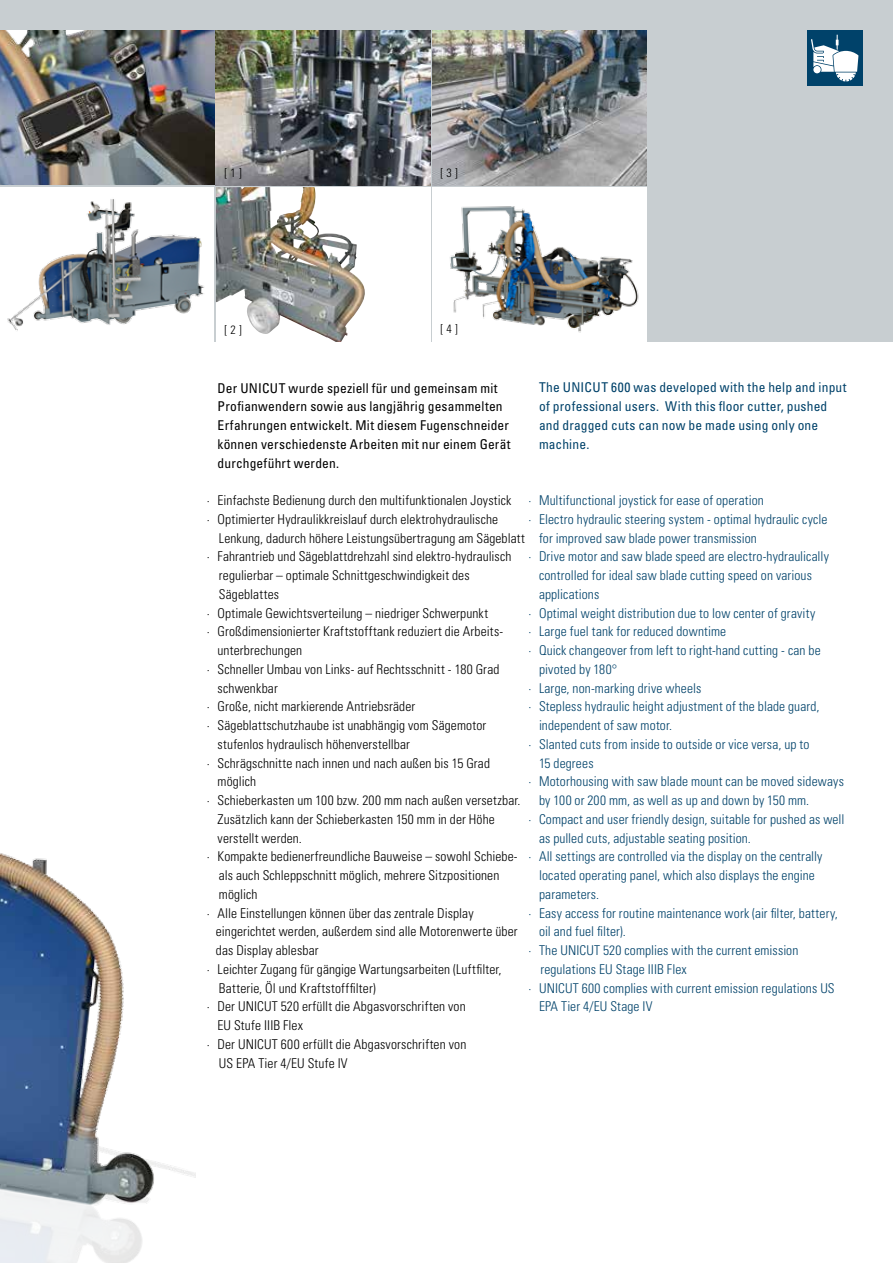
<style>
.page{position:relative;width:893px;height:1263px;background:#fff}
.page>*{position:absolute;margin:0;border:0;box-sizing:border-box;transform-origin:0 0}
.t1{font:300 condensed 13.5px "Univers";letter-spacing:.01em;color:#000}
.t2{font:300 condensed 13.5px "Univers";letter-spacing:.01em;color:#00426a}
.t3{font:condensed 13.5px/18.8px "Univers";letter-spacing:.01em;color:#000}
.t4{font:condensed 13.5px/18.8px "Univers";letter-spacing:.015em;color:#00426a}
.t5{font:300 condensed 12px "Univers";color:#000}
</style>
<div class="page">
<div style="left:0;top:0;width:893px;height:342px;background:#c8ced1"></div>
<img style="left:0;top:853px;width:196px;height:410px">
<img style="left:0;top:31px;width:214px;height:154px">
<div style="left:807px;top:31px;width:55px;height:55px;background:#00426a"></div>
<svg style="left:811px;top:35px;width:47px;height:46px"></svg>
<img style="left:0;top:187px;width:214px;height:154px">
<img style="left:216px;top:31px;width:214px;height:154px">
<img style="left:432px;top:31px;width:214px;height:154px">
<div style="left:216px;top:187px;width:214px;height:155px;background:#fff"></div>
<img style="left:216px;top:187px;width:149px;height:155px">
<img style="left:432px;top:187px;width:214px;height:153px">
<p class="t5" style="left:224px;top:165px;width:19px">[ 1 ]</p>
<p class="t5" style="left:224px;top:322px;width:19px">[ 2 ]</p>
<p class="t5" style="left:441px;top:165px;width:19px">[ 3 ]</p>
<p class="t5" style="left:441px;top:322px;width:19px">[ 4 ]</p>
<p class="t4" style="left:539px;top:378px;width:309px">The UNICUT 600 was developed with the help and input of professional users. With this floor cutter, pushed and dragged cuts can now be made using only one machine.</p>
<p class="t3" style="left:218px;top:378px;width:294px">Der UNICUT wurde speziell für und gemeinsam mit Profianwendern sowie aus langjährig gesammelten Erfahrungen entwickelt. Mit diesem Fugenschneider können verschiedenste Arbeiten mit nur einem Gerät durchgeführt werden.</p>
<p class="t1" style="left:207px;top:492px;width:306px">· Einfachste Bedienung durch den multifunktionalen Joystick</p>
<p class="t1" style="left:207px;top:511px;width:293px">· Optimierter Hydraulikkreislauf durch elektrohydraulische</p>
<p class="t1" style="left:219px;top:530px;width:308px">Lenkung, dadurch höhere Leistungsübertragung am Sägeblatt</p>
<p class="t1" style="left:207px;top:548px;width:306px">· Fahrantrieb und Sägeblattdrehzahl sind elektro-hydraulisch</p>
<p class="t1" style="left:219px;top:567px;width:252px">regulierbar – optimale Schnittgeschwindigkeit des</p>
<p class="t1" style="left:219px;top:586px;width:62px">Sägeblattes</p>
<p class="t1" style="left:207px;top:605px;width:283px">· Optimale Gewichtsverteilung – niedriger Schwerpunkt</p>
<p class="t1" style="left:207px;top:623px;width:298px">· Großdimensionierter Kraftstofftank reduziert die Arbeits-</p>
<p class="t1" style="left:218px;top:642px;width:86px">unterbrechungen</p>
<p class="t1" style="left:207px;top:661px;width:294px">· Schneller Umbau von Links- auf Rechtsschnitt - 180 Grad</p>
<p class="t1" style="left:218px;top:680px;width:62px">schwenkbar</p>
<p class="t1" style="left:207px;top:698px;width:210px">· Große, nicht markierende Antriebsräder</p>
<p class="t1" style="left:207px;top:717px;width:281px">· Sägeblattschutzhaube ist unabhängig vom Sägemotor</p>
<p class="t1" style="left:218px;top:736px;width:194px">stufenlos hydraulisch höhenverstellbar</p>
<p class="t1" style="left:207px;top:755px;width:285px">· Schrägschnitte nach innen und nach außen bis 15 Grad</p>
<p class="t1" style="left:218px;top:773px;width:40px">möglich</p>
<p class="t1" style="left:207px;top:792px;width:315px">· Schieberkasten um 100 bzw. 200 mm nach außen versetzbar.</p>
<p class="t1" style="left:218px;top:811px;width:279px">Zusätzlich kann der Schieberkasten 150 mm in der Höhe</p>
<p class="t1" style="left:218px;top:830px;width:86px">verstellt werden.</p>
<p class="t1" style="left:207px;top:848px;width:312px">· Kompakte bedienerfreundliche Bauweise – sowohl Schiebe-</p>
<p class="t1" style="left:219px;top:867px;width:282px">als auch Schleppschnitt möglich, mehrere Sitzpositionen</p>
<p class="t1" style="left:219px;top:886px;width:40px">möglich</p>
<p class="t1" style="left:207px;top:905px;width:268px">· Alle Einstellungen können über das zentrale Display</p>
<p class="t1" style="left:216px;top:923px;width:303px">eingerichtet werden, außerdem sind alle Motorenwerte über</p>
<p class="t1" style="left:216px;top:942px;width:104px">das Display ablesbar</p>
<p class="t1" style="left:207px;top:961px;width:296px">· Leichter Zugang für gängige Wartungsarbeiten (Luftfilter,</p>
<p class="t1" style="left:219px;top:980px;width:158px">Batterie, Öl und Kraftstofffilter)</p>
<p class="t1" style="left:207px;top:998px;width:260px">· Der UNICUT 520 erfüllt die Abgasvorschriften von</p>
<p class="t1" style="left:218px;top:1017px;width:87px">EU Stufe IIIB Flex</p>
<p class="t1" style="left:207px;top:1036px;width:261px">· Der UNICUT 600 erfüllt die Abgasvorschriften von</p>
<p class="t1" style="left:219px;top:1055px;width:130px">US EPA Tier 4/EU Stufe IV</p>
<p class="t2" style="left:528px;top:492px;width:237px">· Multifunctional joystick for ease of operation</p>
<p class="t2" style="left:528px;top:511px;width:301px">· Electro hydraulic steering system - optimal hydraulic cycle</p>
<p class="t2" style="left:539px;top:530px;width:219px">for improved saw blade power transmission</p>
<p class="t2" style="left:528px;top:548px;width:302px">· Drive motor and saw blade speed are electro-hydraulically</p>
<p class="t2" style="left:539px;top:567px;width:274px">controlled for ideal saw blade cutting speed on various</p>
<p class="t2" style="left:539px;top:586px;width:62px">applications</p>
<p class="t2" style="left:528px;top:605px;width:288px">· Optimal weight distribution due to low center of gravity</p>
<p class="t2" style="left:528px;top:623px;width:199px">· Large fuel tank for reduced downtime</p>
<p class="t2" style="left:528px;top:642px;width:294px">· Quick changeover from left to right-hand cutting - can be</p>
<p class="t2" style="left:539px;top:661px;width:80px">pivoted by 180°</p>
<p class="t2" style="left:528px;top:680px;width:174px">· Large, non-marking drive wheels</p>
<p class="t2" style="left:528px;top:698px;width:292px">· Stepless hydraulic height adjustment of the blade guard,</p>
<p class="t2" style="left:539px;top:717px;width:135px">independent of saw motor.</p>
<p class="t2" style="left:528px;top:736px;width:282px">· Slanted cuts from inside to outside or vice versa, up to</p>
<p class="t2" style="left:539px;top:755px;width:56px">15 degrees</p>
<p class="t2" style="left:528px;top:773px;width:317px">· Motorhousing with saw blade mount can be moved sideways</p>
<p class="t2" style="left:539px;top:792px;width:272px">by 100 or 200 mm, as well as up and down by 150 mm.</p>
<p class="t2" style="left:528px;top:811px;width:317px">· Compact and user friendly design, suitable for pushed as well</p>
<p class="t2" style="left:539px;top:830px;width:213px">as pulled cuts, adjustable seating position.</p>
<p class="t2" style="left:528px;top:848px;width:296px">· All settings are controlled via the display on the centrally</p>
<p class="t2" style="left:539px;top:867px;width:277px">located operating panel, which also displays the engine</p>
<p class="t2" style="left:539px;top:886px;width:62px">parameters.</p>
<p class="t2" style="left:528px;top:905px;width:311px">· Easy access for routine maintenance work (air filter, battery,</p>
<p class="t2" style="left:539px;top:923px;width:88px">oil and fuel filter).</p>
<p class="t2" style="left:528px;top:942px;width:272px">· The UNICUT 520 complies with the current emission</p>
<p class="t2" style="left:540px;top:961px;width:148px">regulations EU Stage IIIB Flex</p>
<p class="t2" style="left:528px;top:980px;width:308px">· UNICUT 600 complies with current emission regulations US</p>
<p class="t2" style="left:539px;top:998px;width:115px">EPA Tier 4/EU Stage IV</p>
</div>
